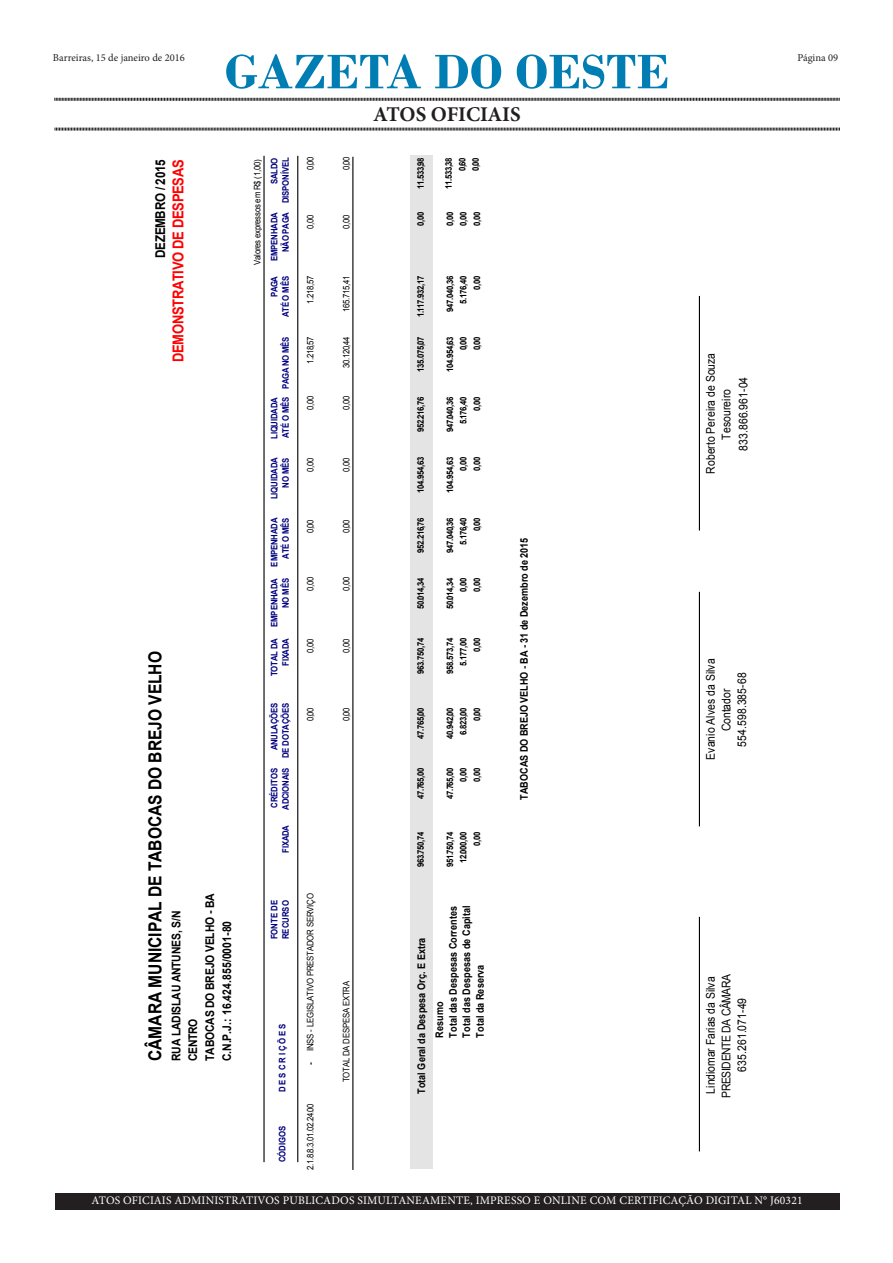
<style>
.page{position:relative;width:893px;height:1263px;background:#fff}
.page>*{position:absolute;margin:0;border:0;box-sizing:border-box;transform-origin:0 0}
.t1{font:700 51px "Bodoni";color:#007eb4}
.t2{font:700 21px "Minion Pro";letter-spacing:-.005em;color:#231f20}
.t3{font:700 18px "Arial";color:#000;scale:.87 1}
.t4{font:700 15px "Arial";letter-spacing:-.025em;color:#f00;scale:.86 1}
.t5{font:700 13.5px "Arial";letter-spacing:-.025em;color:#000;scale:.86 1}
.t6{font:12px/15.8px "Arial";letter-spacing:.005em;color:#000;text-align:center;scale:.87 1}
.t7{font:700 12px/17px "Arial";letter-spacing:-.015em;color:#000;scale:.87 1}
.t8{font:700 12px "Arial";letter-spacing:.01em;color:#000;scale:.87 1}
.t9{font:11.55px "Minion Pro";letter-spacing:.015em;color:#fff}
.t10{font:700 10.5px/13.5px "Arial";letter-spacing:.005em;color:#000;scale:.86 1}
.t11{font:10.5px "Minion Pro";color:#231f20}
.t12{font:700 9px/13.5px "Arial";letter-spacing:-.05em;color:#000;text-align:right;scale:.87 1}
.t13{font:9px "Arial";letter-spacing:-.03em;color:#000;scale:.87 1}
.t14{font:700 9px/11.2px "Arial";letter-spacing:-.02em;color:#000080;text-align:right;scale:.87 1}
.t15{font:700 9px/11.2px "Arial";color:#000080;scale:.87 1}
</style>
<div class="page">
<svg style="left:54px;top:97px;width:786px;height:4px;background:#908e8e"></svg>
<svg style="left:54px;top:127px;width:786px;height:4px;background:#908e8e"></svg>
<div style="left:55px;top:1193px;width:784px;height:16px;background:#231f20"></div>
<hr style="left:263px;top:156px;width:2px;height:1006px;background:#000">
<hr style="left:297px;top:156px;width:1px;height:1006px;background:#000">
<hr style="left:352px;top:157px;width:1px;height:1013px;background:#000">
<hr style="left:699px;top:917px;width:1px;height:234px;background:#000">
<hr style="left:699px;top:592px;width:1px;height:234px;background:#000">
<hr style="left:699px;top:296px;width:1px;height:234px;background:#000">
<div style="left:410px;top:156px;width:23px;height:1013px;background:#e4e4e4"></div>
<p class="t11" style="left:53px;top:51px;width:133px">Barreiras, 15 de janeiro de 2016</p>
<p class="t1" style="left:225px;top:42px;width:446px">GAZETA DO OESTE</p>
<p class="t2" style="left:373px;top:99px;width:149px">ATOS OFICIAIS</p>
<p class="t5" style="left:151px;top:258px;width:116px;rotate:-90deg">DEZEMBRO / 2015</p>
<p class="t4" style="left:168px;top:362px;width:237px;rotate:-90deg">DEMONSTRATIVO DE DESPESAS</p>
<p class="t13" style="left:252px;top:265px;width:123px;rotate:-90deg">Valores expressos em R$ (1,00)</p>
<p class="t14" style="left:269px;top:203px;width:54px;rotate:-90deg">SALDO<br>DISPONÍVEL</p>
<p class="t14" style="left:269px;top:261px;width:58px;rotate:-90deg">EMPENHADA<br>NÃO PAGA</p>
<p class="t14" style="left:269px;top:317px;width:49px;rotate:-90deg">PAGA<br>ATÉ O MÊS</p>
<p class="t14" style="left:280px;top:389px;width:62px;rotate:-90deg">PAGA NO MÊS</p>
<p class="t14" style="left:269px;top:439px;width:50px;text-align:left;rotate:-90deg">LIQUIDADA<br>ATÉ O MÊS</p>
<p class="t14" style="left:269px;top:499px;width:50px;rotate:-90deg">LIQUIDADA<br>NO MÊS</p>
<p class="t14" style="left:269px;top:566px;width:58px;rotate:-90deg">EMPENHADA<br>ATÉ O MÊS</p>
<p class="t14" style="left:269px;top:627px;width:58px;rotate:-90deg">EMPENHADA<br>NO MÊS</p>
<p class="t13" style="left:304px;top:170px;width:18px;rotate:-90deg">0,00</p>
<p class="t13" style="left:304px;top:229px;width:18px;rotate:-90deg">0,00</p>
<p class="t13" style="left:304px;top:304px;width:33px;rotate:-90deg">1.218,57</p>
<p class="t13" style="left:304px;top:364px;width:33px;rotate:-90deg">1.218,57</p>
<p class="t13" style="left:304px;top:410px;width:18px;rotate:-90deg">0,00</p>
<p class="t13" style="left:304px;top:472px;width:18px;rotate:-90deg">0,00</p>
<p class="t13" style="left:304px;top:533px;width:18px;rotate:-90deg">0,00</p>
<p class="t13" style="left:304px;top:591px;width:18px;rotate:-90deg">0,00</p>
<p class="t3" style="left:143px;top:1061px;width:472px;rotate:-90deg">CÂMARA MUNICIPAL DE TABOCAS DO BREJO VELHO</p>
<p class="t14" style="left:269px;top:676px;width:45px;rotate:-90deg">TOTAL DA<br>FIXADA</p>
<p class="t14" style="left:269px;top:758px;width:65px;rotate:-90deg">ANULAÇÕES<br>DE DOTAÇÕES</p>
<p class="t14" style="left:269px;top:810px;width:50px;text-align:left;rotate:-90deg">CRÉDITOS<br>ADCIONAIS</p>
<p class="t14" style="left:280px;top:853px;width:33px;rotate:-90deg">FIXADA</p>
<p class="t13" style="left:304px;top:653px;width:18px;rotate:-90deg">0,00</p>
<p class="t13" style="left:304px;top:721px;width:18px;rotate:-90deg">0,00</p>
<p class="t7" style="left:185px;top:1061px;width:194px;rotate:-90deg">CENTRO<br>TABOCAS DO BREJO VELHO - BA</p>
<p class="t13" style="left:304px;top:1051px;width:183px;rotate:-90deg">INSS - LEGISLATIVO PRESTADOR SERVIÇO</p>
<p class="t15" style="left:269px;top:939px;width:46px;rotate:-90deg">FONTE DE<br>RECURSO</p>
<p class="t7" style="left:168px;top:1061px;width:174px;rotate:-90deg">RUA LADISLAU ANTUNES, S/N</p>
<p class="t8" style="left:219px;top:1061px;width:162px;rotate:-90deg">C.N.P.J.: 16.424.855/0001-80</p>
<p class="t14" style="left:277px;top:1092px;width:80px;rotate:-90deg">D E S C R I Ç Õ E S</p>
<p class="t12" style="left:304px;top:1065px;width:4px;rotate:-90deg">-</p>
<p class="t13" style="left:304px;top:1170px;width:78px;rotate:-90deg">2.1.8.8.3.01.02.24.00</p>
<p class="t14" style="left:277px;top:1162px;width:43px;rotate:-90deg">CÓDIGOS</p>
<p class="t13" style="left:340px;top:170px;width:18px;rotate:-90deg">0,00</p>
<p class="t13" style="left:340px;top:229px;width:18px;rotate:-90deg">0,00</p>
<p class="t13" style="left:340px;top:311px;width:42px;rotate:-90deg">165.715,41</p>
<p class="t13" style="left:340px;top:368px;width:38px;rotate:-90deg">30.120,44</p>
<p class="t13" style="left:340px;top:410px;width:18px;rotate:-90deg">0,00</p>
<p class="t13" style="left:340px;top:472px;width:18px;rotate:-90deg">0,00</p>
<p class="t13" style="left:340px;top:533px;width:18px;rotate:-90deg">0,00</p>
<p class="t13" style="left:340px;top:591px;width:18px;rotate:-90deg">0,00</p>
<p class="t13" style="left:340px;top:653px;width:18px;rotate:-90deg">0,00</p>
<p class="t13" style="left:340px;top:721px;width:18px;rotate:-90deg">0,00</p>
<p class="t13" style="left:340px;top:1082px;width:118px;rotate:-90deg">TOTAL DA DESPESA EXTRA</p>
<p class="t12" style="left:414px;top:189px;width:38px;rotate:-90deg">11.533,98</p>
<p class="t12" style="left:414px;top:226px;width:18px;rotate:-90deg">0,00</p>
<p class="t12" style="left:442px;top:171px;width:18px;text-align:justify;text-indent:-18px;rotate:-90deg">11.533,38<br>0,60<br>0,00</p>
<p class="t12" style="left:443px;top:226px;width:18px;text-align:justify;rotate:-90deg">0,00<br>0,00<br>0,00</p>
<p class="t12" style="left:414px;top:317px;width:49px;rotate:-90deg">1.117.932,17</p>
<p class="t12" style="left:443px;top:311px;width:42px;rotate:-90deg">947.040,36<br>5.176,40<br>0,00</p>
<p class="t12" style="left:414px;top:372px;width:42px;rotate:-90deg">135.075,07</p>
<p class="t12" style="left:443px;top:350px;width:18px;text-align:justify;text-indent:-21px;rotate:-90deg">104.954,63<br>0,00<br>0,00</p>
<p class="t12" style="left:414px;top:432px;width:42px;rotate:-90deg">952.216,76</p>
<p class="t12" style="left:414px;top:492px;width:42px;rotate:-90deg">104.954,63</p>
<p class="t12" style="left:443px;top:432px;width:42px;rotate:-90deg">947.040,36<br>5.176,40<br>0,00</p>
<p class="t12" style="left:443px;top:471px;width:18px;text-align:justify;text-indent:-21px;rotate:-90deg">104.954,63<br>0,00<br>0,00</p>
<p class="t12" style="left:414px;top:553px;width:42px;rotate:-90deg">952.216,76</p>
<p class="t12" style="left:443px;top:553px;width:42px;rotate:-90deg">947.040,36<br>5.176,40<br>0,00</p>
<p class="t12" style="left:414px;top:609px;width:38px;rotate:-90deg">50.014,34</p>
<p class="t12" style="left:443px;top:592px;width:18px;text-align:justify;text-indent:-18px;rotate:-90deg">50.014,34<br>0,00<br>0,00</p>
<p class="t12" style="left:414px;top:673px;width:42px;rotate:-90deg">963.750,74</p>
<p class="t12" style="left:414px;top:739px;width:38px;rotate:-90deg">47.765,00</p>
<p class="t12" style="left:443px;top:673px;width:42px;rotate:-90deg">958.573,74<br>5.177,00<br>0,00</p>
<p class="t12" style="left:443px;top:739px;width:38px;rotate:-90deg">40.942,00<br>6.823,00<br>0,00</p>
<p class="t12" style="left:414px;top:799px;width:38px;rotate:-90deg">47.765,00</p>
<p class="t12" style="left:443px;top:782px;width:18px;text-align:justify;text-indent:-18px;rotate:-90deg">47.765,00<br>0,00<br>0,00</p>
<p class="t12" style="left:414px;top:867px;width:42px;rotate:-90deg">963.750,74</p>
<p class="t12" style="left:443px;top:867px;width:42px;rotate:-90deg">951.750,74<br>12.000,00<br>0,00</p>
<p class="t10" style="left:447px;top:1037px;width:155px;text-align:justify;rotate:-90deg">Total das Despesas Correntes Total das Despesas de Capital Total da Reserva</p>
<p class="t10" style="left:413px;top:1037px;width:118px;line-height:18px;text-indent:-56px;rotate:-90deg">Total Geral da Despesa Orç. E Extra<br>Resumo</p>
<p class="t10" style="left:518px;top:800px;width:306px;rotate:-90deg">TABOCAS DO BREJO VELHO - BA - 31 de Dezembro de 2015</p>
<p class="t6" style="left:703px;top:474px;width:140px;rotate:-90deg">Roberto Pereira de Souza<br>Tesoureiro</p>
<p class="t6" style="left:735px;top:451px;width:86px;rotate:-90deg">833.866.961-04</p>
<p class="t6" style="left:703px;top:760px;width:118px;rotate:-90deg">Evanio Alves da Silva</p>
<p class="t6" style="left:734px;top:746px;width:86px;rotate:-90deg">554.598.385-68</p>
<p class="t6" style="left:719px;top:731px;width:51px;rotate:-90deg">Contador</p>
<p class="t6" style="left:703px;top:1098px;width:144px;rotate:-90deg">Lindiomar Farias da Silva<br>PRESIDENTE DA CÂMARA</p>
<p class="t6" style="left:734px;top:1071px;width:86px;rotate:-90deg">635.261.071-49</p>
<p class="t11" style="left:797px;top:51px;width:42px">Página 09</p>
<p class="t9" style="left:91px;top:1193px;width:713px">ATOS OFICIAIS ADMINISTRATIVOS PUBLICADOS SIMULTANEAMENTE, IMPRESSO E ONLINE COM CERTIFICAÇÃO DIGITAL N° J60321</p>
</div>
